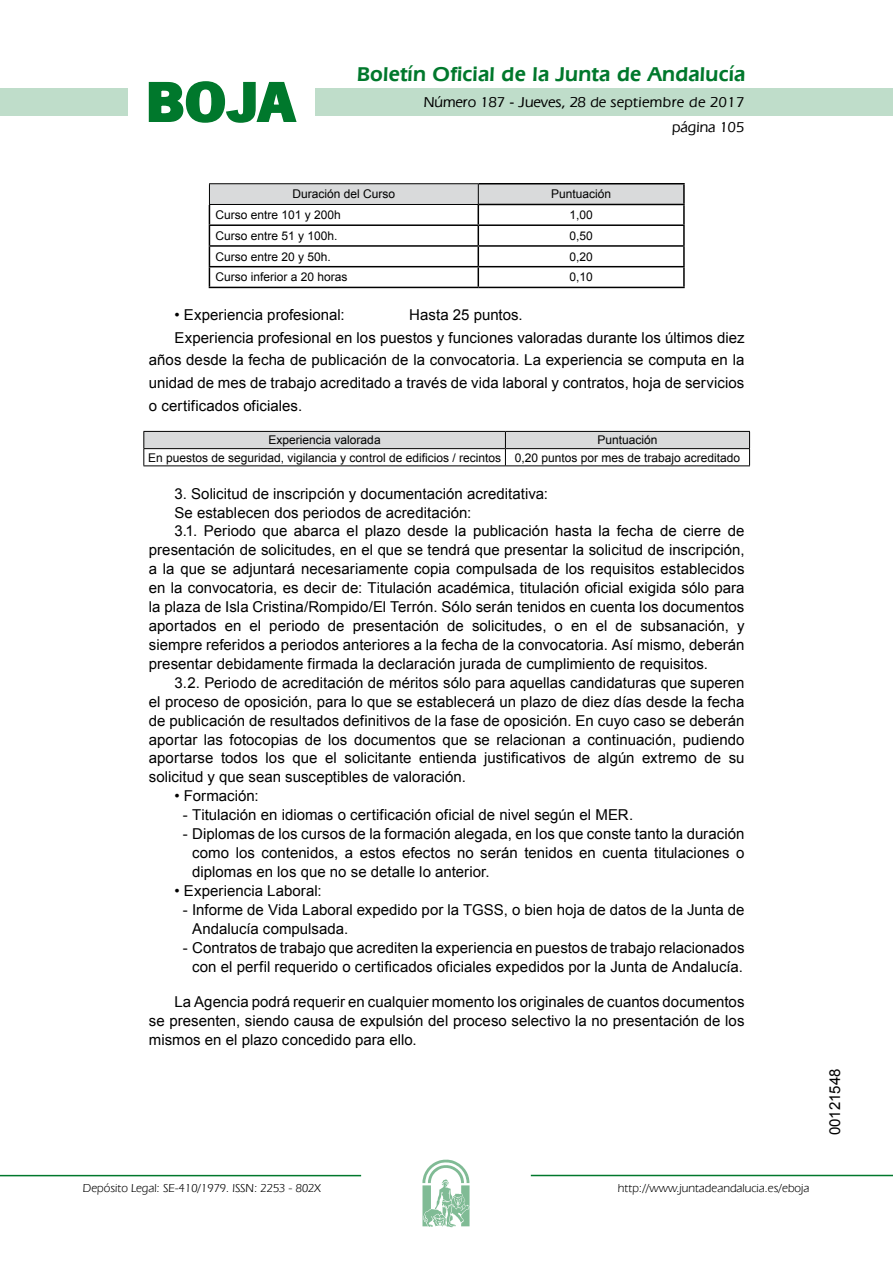
<style>
.page{position:relative;width:893px;height:1263px;background:#fff}
.page>*{position:absolute;margin:0;border:0;box-sizing:border-box;transform-origin:0 0}
.t1{font:700 57.75px "News Got T";color:#00782c;scale:1.14 1}
.t2{font:600 21px "Eras IT Cby BT";letter-spacing:.01em;color:#00782c}
.t3{font:15px/18.9px "Arial";color:#000;text-align:justify}
.t4{font:500 15px/24.5px "Eras IT Cby BT";color:#000;text-align:right}
.t5{font:12px/17.2px "Arial";color:#000}
.t6{font:12px "Eras IT Cby BT";color:#000}
</style>
<div class="page">
<div style="left:315px;top:88px;width:577px;height:28px;background:#bfddca"></div>
<div style="left:0;top:88px;width:128px;height:28px;background:#bfddca"></div>
<hr style="left:0;top:1175px;width:361px;height:1px;background:#00782c">
<svg style="left:422px;top:1159px;width:47px;height:68px"></svg>
<hr style="left:531px;top:1175px;width:361px;height:1px;background:#00782c">
<svg style="left:148px;top:81px;width:149px;height:42px"></svg>
<hr style="left:478px;top:183px;width:206px;height:1px;background:#000">
<hr style="left:209px;top:287px;width:269px;height:1px;background:#000">
<hr style="left:478px;top:287px;width:206px;height:1px;background:#000">
<hr style="left:209px;top:183px;width:269px;height:1px;background:#000">
<svg style="left:209px;top:184px;width:475px;height:103px"></svg>
<hr style="left:209px;top:204px;width:269px;height:1px;background:#000">
<svg style="left:143px;top:431px;width:607px;height:35px"></svg>
<hr style="left:143px;top:466px;width:362px;height:1px;background:#000">
<hr style="left:505px;top:466px;width:245px;height:1px;background:#000">
<h1 class="t1" style="left:145px;top:68px;width:133px">BOJA</h1>
<h2 class="t2" style="left:357px;top:62px;width:390px">Boletín Oficial de la Junta de Andalucía</h2>
<p class="t4" style="left:424px;top:90px;width:322px">Número 187 - Jueves, 28 de septiembre de 2017 página 105</p>
<p class="t5" style="left:292px;top:186px;width:104px">Duración del Curso</p>
<p class="t5" style="left:551px;top:186px;width:62px">Puntuación</p>
<p class="t5" style="left:215px;top:207px;width:127px">Curso entre 101 y 200h</p>
<p class="t5" style="left:569px;top:207px;width:25px">1,00</p>
<p class="t5" style="left:215px;top:227px;width:124px">Curso entre 51 y 100h.</p>
<p class="t5" style="left:569px;top:227px;width:25px">0,50</p>
<p class="t5" style="left:215px;top:248px;width:117px">Curso entre 20 y 50h.</p>
<p class="t5" style="left:569px;top:248px;width:25px">0,20</p>
<p class="t5" style="left:215px;top:269px;width:134px">Curso inferior a 20 horas</p>
<p class="t5" style="left:569px;top:269px;width:25px">0,10</p>
<p class="t3" style="left:174px;top:306px;width:172px">• Experiencia profesional:</p>
<p class="t3" style="left:409px;top:306px;width:115px">Hasta 25 puntos.</p>
<p class="t3" style="left:174px;top:328px;width:571px">Experiencia profesional en los puestos y funciones valoradas durante los últimos diez</p>
<p class="t3" style="left:149px;top:351px;width:597px">años desde la fecha de publicación de la convocatoria. La experiencia se computa en la</p>
<p class="t3" style="left:149px;top:374px;width:597px">unidad de mes de trabajo acreditado a través de vida laboral y contratos, hoja de servicios</p>
<p class="t3" style="left:149px;top:396px;width:155px">o certificados oficiales.</p>
<p class="t5" style="left:268px;top:432px;width:114px">Experiencia valorada</p>
<p class="t5" style="left:148px;top:432px;width:593px;text-indent:449px">Puntuación<br>En puestos de seguridad, vigilancia y control de edificios / recintos 0,20 puntos por mes de trabajo acreditado</p>
<p class="t3" style="left:174px;top:484px;width:375px">3. Solicitud de inscripción y documentación acreditativa:</p>
<p class="t3" style="left:174px;top:503px;width:298px">Se establecen dos periodos de acreditación:</p>
<p class="t3" style="left:174px;top:522px;width:571px">3.1. Periodo que abarca el plazo desde la publicación hasta la fecha de cierre de</p>
<p class="t3" style="left:149px;top:541px;width:597px">presentación de solicitudes, en el que se tendrá que presentar la solicitud de inscripción,</p>
<p class="t3" style="left:149px;top:560px;width:597px">a la que se adjuntará necesariamente copia compulsada de los requisitos establecidos</p>
<p class="t3" style="left:149px;top:579px;width:597px">en la convocatoria, es decir de: Titulación académica, titulación oficial exigida sólo para</p>
<p class="t3" style="left:149px;top:598px;width:597px">la plaza de Isla Cristina/Rompido/El Terrón. Sólo serán tenidos en cuenta los documentos</p>
<p class="t3" style="left:149px;top:616px;width:597px">aportados en el periodo de presentación de solicitudes, o en el de subsanación, y</p>
<p class="t3" style="left:149px;top:635px;width:597px">siempre referidos a periodos anteriores a la fecha de la convocatoria. Así mismo, deberán</p>
<p class="t3" style="left:149px;top:654px;width:560px">presentar debidamente firmada la declaración jurada de cumplimiento de requisitos.</p>
<p class="t3" style="left:174px;top:673px;width:571px">3.2. Periodo de acreditación de méritos sólo para aquellas candidaturas que superen</p>
<p class="t3" style="left:149px;top:692px;width:597px">el proceso de oposición, para lo que se establecerá un plazo de diez días desde la fecha</p>
<p class="t3" style="left:149px;top:711px;width:597px">de publicación de resultados definitivos de la fase de oposición. En cuyo caso se deberán</p>
<p class="t3" style="left:149px;top:730px;width:597px">aportar las fotocopias de los documentos que se relacionan a continuación, pudiendo</p>
<p class="t3" style="left:149px;top:749px;width:597px">aportarse todos los que el solicitante entienda justificativos de algún extremo de su</p>
<p class="t3" style="left:149px;top:768px;width:318px">solicitud y que sean susceptibles de valoración.</p>
<p class="t3" style="left:174px;top:787px;width:86px">• Formación:</p>
<p class="t3" style="left:183px;top:806px;width:452px">- Titulación en idiomas o certificación oficial de nivel según el MER.</p>
<p class="t3" style="left:192px;top:825px;width:554px;text-indent:-9px">- Diplomas de los cursos de la formación alegada, en los que conste tanto la duración como los contenidos, a estos efectos no serán tenidos en cuenta titulaciones o diplomas en los que no se detalle lo anterior.</p>
<p class="t3" style="left:174px;top:881px;width:149px">• Experiencia Laboral:</p>
<p class="t3" style="left:192px;top:900px;width:554px;text-indent:-9px">- Informe de Vida Laboral expedido por la TGSS, o bien hoja de datos de la Junta de<br>Andalucía compulsada.</p>
<p class="t3" style="left:183px;top:938px;width:563px;text-align:center">- Contratos de trabajo que acrediten la experiencia en puestos de trabajo relacionados con el perfil requerido o certificados oficiales expedidos por la Junta de Andalucía.</p>
<p class="t3" style="left:149px;top:993px;width:597px;text-indent:26px">La Agencia podrá requerir en cualquier momento los originales de cuantos documentos se presenten, siendo causa de expulsión del proceso selectivo la no presentación de los mismos en el plazo concedido para ello.</p>
<p class="t6" style="left:83px;top:1181px;width:239px">Depósito Legal: SE-410/1979. ISSN: 2253 - 802X</p>
<p class="t6" style="left:618px;top:1181px;width:193px">http://www.juntadeandalucia.es/eboja</p>
<p class="t3" style="left:825px;top:1135px;width:68px;rotate:-90deg">00121548</p>
</div>
